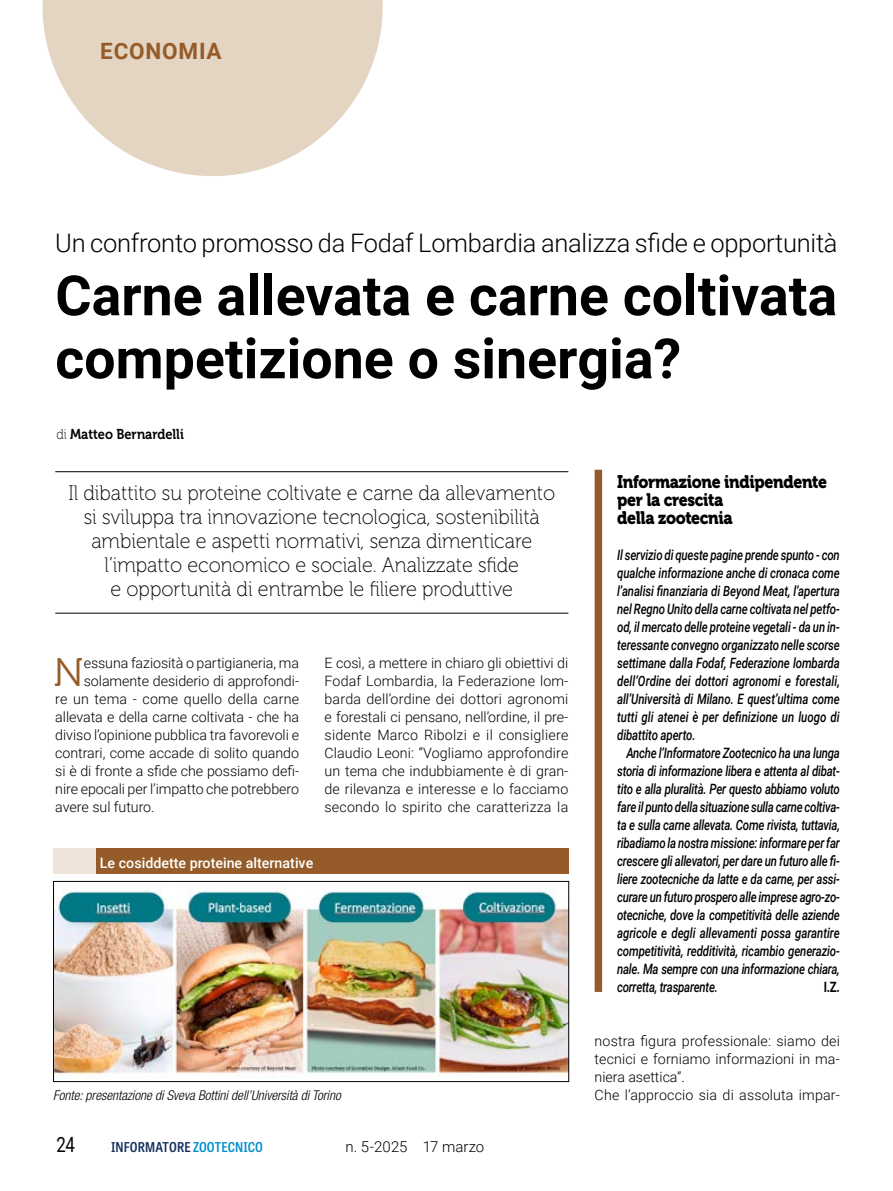
<style>
.page{position:relative;width:893px;height:1191px;background:#fff}
.page>*{position:absolute;margin:0;border:0;box-sizing:border-box;transform-origin:0 0}
.iz20_titolo_44su42_roboto_BOLD{font:700 55.5px/63px "Roboto";color:#000}
.iz20_testo_-_Capolettera{font:39.9px "Museo 300";color:#955c29}
.iz20_occhiello{font:300 25.5px "Roboto";letter-spacing:-.01em;color:#000}
.t1{font:700 22.5px "Roboto";letter-spacing:.035em;color:#955c29}
.iz20_sommario_14su16{font:21px/24px "Museo 100";color:#000;text-align:center;scale:.95 1}
.t2{font:21px "Roboto";color:#000;scale:.8 1}
.iz20_BOX_titolo_13su12_condensed{font:18px "Museo 900";letter-spacing:-.02em;color:#000;scale:.88 1}
.t3{font:300 15px "Roboto";color:#000}
.iz20_BOX_testo_condensed{font:italic 500 14.25px/18px "Roboto";letter-spacing:-.02em;color:#000;text-align:justify;scale:.8 1}
.iz20_testo{font:300 14.25px/18px "Roboto";letter-spacing:.01em;color:#000;text-align:justify}
.iz20_testo_-_Capolettera-2{font:300 14.25px "Roboto";letter-spacing:-.005em;color:#000}
.IZ20_testatina_figura{font:500 14.25px "Roboto";color:#fff}
.iz20_firma{font:14.25px "Museo 700";color:#000;scale:.9 1}
.iz20_BOX_testo_condensed-2{font:700 14.25px "Roboto";color:#000;scale:.8 1}
.iz20_nota_figure{font:italic 300 condensed 13.5px "Helvetica Neue LT Std";color:#000}
.t4{font:600 semi-condensed 13.5px "Tablet Gothic";letter-spacing:.01em;color:#122e5c}
.s1{font-family:"Museo 100"}
.s2{color:#008fcf}
</style>
<div class="page">
<div style="left:595px;top:470px;width:7px;height:522px;background:#955c29"></div>
<svg style="left:43px;top:0;width:340px;height:176px;fill:#e4d4c2"></svg>
<hr style="left:55px;top:471px;width:513px;height:1px;background:#000">
<hr style="left:55px;top:613px;width:513px;height:1px;background:#000">
<img style="left:55px;top:888px;width:512px;height:190px">
<div style="left:53px;top:881px;width:516px;height:201px;border:1px solid #000"></div>
<div style="left:96px;top:848px;width:473px;height:25px;background:#955c29"></div>
<div style="left:53px;top:848px;width:43px;height:25px;background:#efe4da"></div>
<h3 class="t1" style="left:100px;top:35px;width:123px">ECONOMIA</h3>
<p class="iz20_occhiello" style="left:55px;top:225px;width:784px">Un confronto promosso da Fodaf Lombardia analizza sfide e opportunità</p>
<p class="iz20_titolo_44su42_roboto_BOLD" style="left:55px;top:262px;width:783px">Carne allevata e carne coltivata competizione o sinergia?</p>
<p class="iz20_firma" style="left:56px;top:426px;width:143px"><span class="s1">di</span> Matteo Bernardelli</p>
<p class="iz20_sommario_14su16" style="left:68px;top:481px;width:514px">Il dibattito su proteine coltivate e carne da allevamento si sviluppa tra innovazione tecnologica, sostenibilità ambientale e aspetti normativi, senza dimenticare l’impatto economico e sociale. Analizzate sfide<br>e opportunità di entrambe le filiere produttive</p>
<p class="iz20_testo_-_Capolettera" style="left:54px;top:650px;width:32px">N</p>
<p class="iz20_testo_-_Capolettera-2" style="left:84px;top:653px;width:217px">essuna faziosità o partigianeria, ma</p>
<p class="iz20_testo_-_Capolettera-2" style="left:84px;top:671px;width:217px">solamente desiderio di approfondi-</p>
<p class="iz20_testo_-_Capolettera-2" style="left:55px;top:689px;width:245px">re un tema - come quello della carne</p>
<p class="iz20_testo_-_Capolettera-2" style="left:55px;top:707px;width:245px">allevata e della carne coltivata - che ha</p>
<p class="iz20_testo_-_Capolettera-2" style="left:55px;top:725px;width:245px">diviso l’opinione pubblica tra favorevoli e</p>
<p class="iz20_testo_-_Capolettera-2" style="left:55px;top:743px;width:245px">contrari, come accade di solito quando</p>
<p class="iz20_testo_-_Capolettera-2" style="left:55px;top:761px;width:245px">si è di fronte a sfide che possiamo defi-</p>
<p class="iz20_testo_-_Capolettera-2" style="left:55px;top:779px;width:245px">nire epocali per l’impatto che potrebbero</p>
<p class="iz20_testo_-_Capolettera-2" style="left:55px;top:797px;width:101px">avere sul futuro.</p>
<p class="iz20_testo" style="left:325px;top:653px;width:245px">E così, a mettere in chiaro gli obiettivi di Fodaf Lombardia, la Federazione lom&shy;barda dell’ordine dei dottori agronomi e forestali ci pensano, nell’ordine, il pre&shy;sidente Marco Ribolzi e il consigliere Claudio Leoni: “Vogliamo approfondire un tema che indubbiamente è di gran&shy;de rilevanza e interesse e lo facciamo secondo lo spirito che caratterizza la</p>
<p class="IZ20_testatina_figura" style="left:100px;top:853px;width:215px">Le cosiddette proteine alternative</p>
<p class="iz20_nota_figure" style="left:53px;top:1087px;width:289px">Fonte: presentazione di Sveva Bottini dell’Università di Torino</p>
<h3 class="t2" style="left:56px;top:1129px;width:25px">24</h3>
<p class="t4" style="left:111px;top:1137px;width:153px">INFORMATORE <span class="s2">ZOOTECNICO</span></p>
<p class="t3" style="left:345px;top:1135px;width:140px">n. 5-2025 17 marzo</p>
<p class="iz20_BOX_titolo_13su12_condensed" style="left:617px;top:471px;width:240px">Informazione indipendente</p>
<p class="iz20_BOX_titolo_13su12_condensed" style="left:617px;top:489px;width:122px">per la crescita</p>
<p class="iz20_BOX_titolo_13su12_condensed" style="left:617px;top:507px;width:133px">della zootecnia</p>
<p class="iz20_BOX_testo_condensed" style="left:617px;top:545px;width:280px">Il servizio di queste pagine prende spunto - con qualche informazione anche di cronaca come l’analisi finanziaria di Beyond Meat, l’apertura nel Regno Unito della carne coltivata nel petfo&shy;od, il mercato delle proteine vegetali - da un in&shy;teressante convegno organizzato nelle scorse settimane dalla Fodaf, Federazione lombarda dell’Ordine dei dottori agronomi e forestali, all’Università di Milano. E quest’ultima come tutti gli atenei è per definizione un luogo di dibattito aperto.</p>
<p class="iz20_BOX_testo_condensed" style="left:617px;top:743px;width:280px;text-indent:9px">Anche l’Informatore Zootecnico ha una lunga storia di informazione libera e attenta al dibat&shy;tito e alla pluralità. Per questo abbiamo voluto fare il punto della situazione sulla carne coltiva&shy;ta e sulla carne allevata. Come rivista, tuttavia, ribadiamo la nostra missione: informare per far crescere gli allevatori, per dare un futuro alle fi&shy;liere zootecniche da latte e da carne, per assi&shy;curare un futuro prospero alle imprese agro-zo&shy;otecniche, dove la competitività delle aziende agricole e degli allevamenti possa garantire competitività, redditività, ricambio generazio&shy;nale. Ma sempre con una informazione chiara, corretta, trasparente.</p>
<p class="iz20_BOX_testo_condensed-2" style="left:824px;top:977px;width:22px">I.Z.</p>
<p class="iz20_testo" style="left:595px;top:1031px;width:247px">nostra figura professionale: siamo dei tecnici e forniamo informazioni in ma&shy;niera asettica”.</p>
<p class="iz20_testo" style="left:595px;top:1085px;width:247px">Che l’approccio sia di assoluta impar-</p>
</div>
